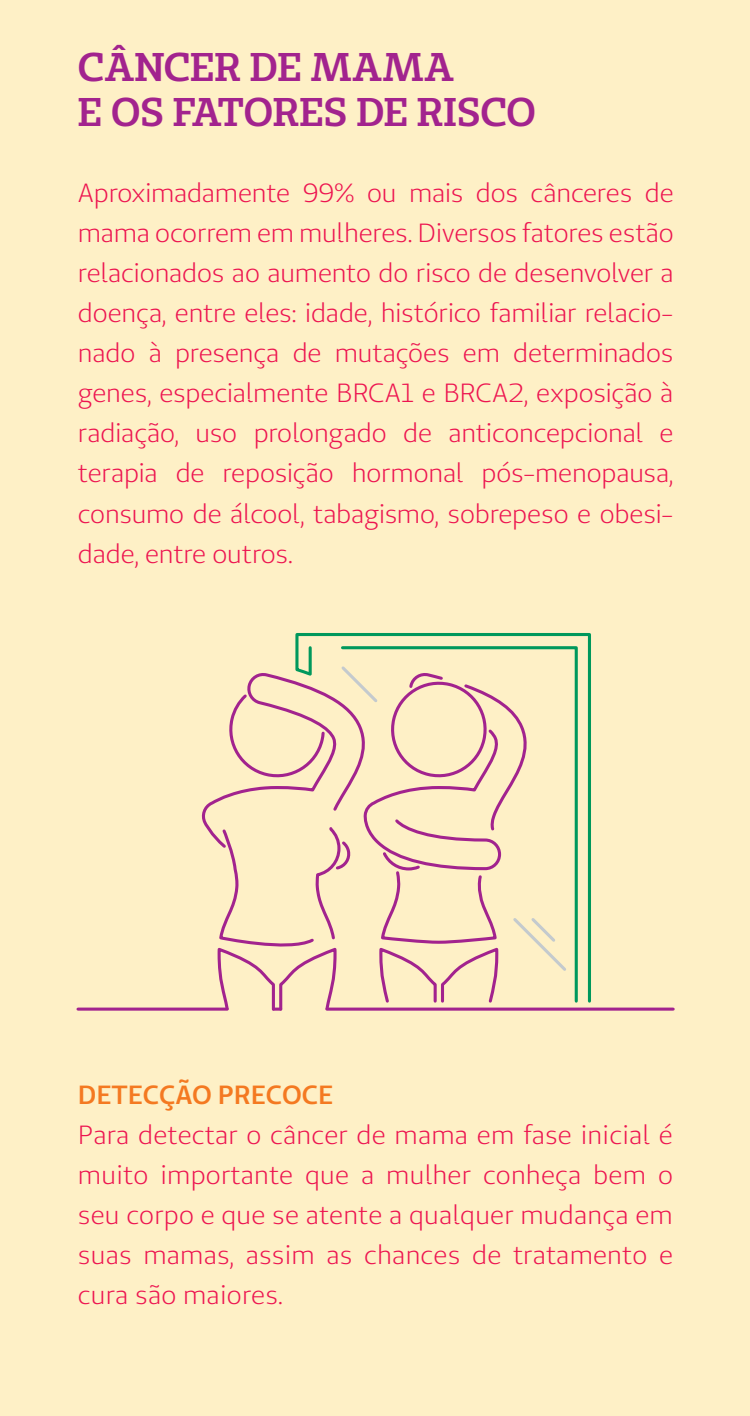
<style>
.page{position:relative;width:750px;height:1416px;background:#fff}
.page>*{position:absolute;margin:0;border:0;box-sizing:border-box;transform-origin:0 0}
.t1{font:600 40px/45px "Unimed Slab";color:#a2238e}
.t2{font:26.25px/40px "Unimed Sans";letter-spacing:.005em;color:#ed1450;text-align:justify}
.t3{font:600 26.25px "Unimed Sans";color:#f47921}
</style>
<div class="page">
<div style="left:0;top:0;width:750px;height:1415px;background:#fef0c6"></div>
<svg style="left:295px;top:633px;width:296px;height:370px"></svg>
<svg style="left:339px;top:644px;width:240px;height:359px"></svg>
<hr style="left:327px;top:1007px;width:346px;height:3px;background:#a2238e">
<svg style="left:200px;top:663px;width:369px;height:348px"></svg>
<hr style="left:78px;top:1007px;width:149px;height:3px;background:#a2238e">
<h1 class="t1" style="left:78px;top:44px;width:459px">CÂNCER DE MAMA<br>E OS FATORES DE RISCO</h1>
<p class="t2" style="left:78px;top:173px;width:597px">Aproximadamente 99% ou mais dos cânceres de mama ocorrem em mulheres. Diversos fatores estão relacionados ao aumento do risco de desenvolver a doença, entre eles: idade, histórico familiar relacio&shy;nado à presença de mutações em determinados genes, especialmente BRCA1 e BRCA2, exposição à radiação, uso prolongado de anticoncepcional e terapia de reposição hormonal pós-menopausa, consumo de álcool, tabagismo, sobrepeso e obesi&shy;dade, entre outros.</p>
<p class="t3" style="left:78px;top:1077px;width:256px">DETECÇÃO PRECOCE</p>
<p class="t2" style="left:78px;top:1114px;width:596px">Para detectar o câncer de mama em fase inicial é muito importante que a mulher conheça bem o seu corpo e que se atente a qualquer mudança em suas mamas, assim as chances de tratamento e cura são maiores.</p>
</div>
